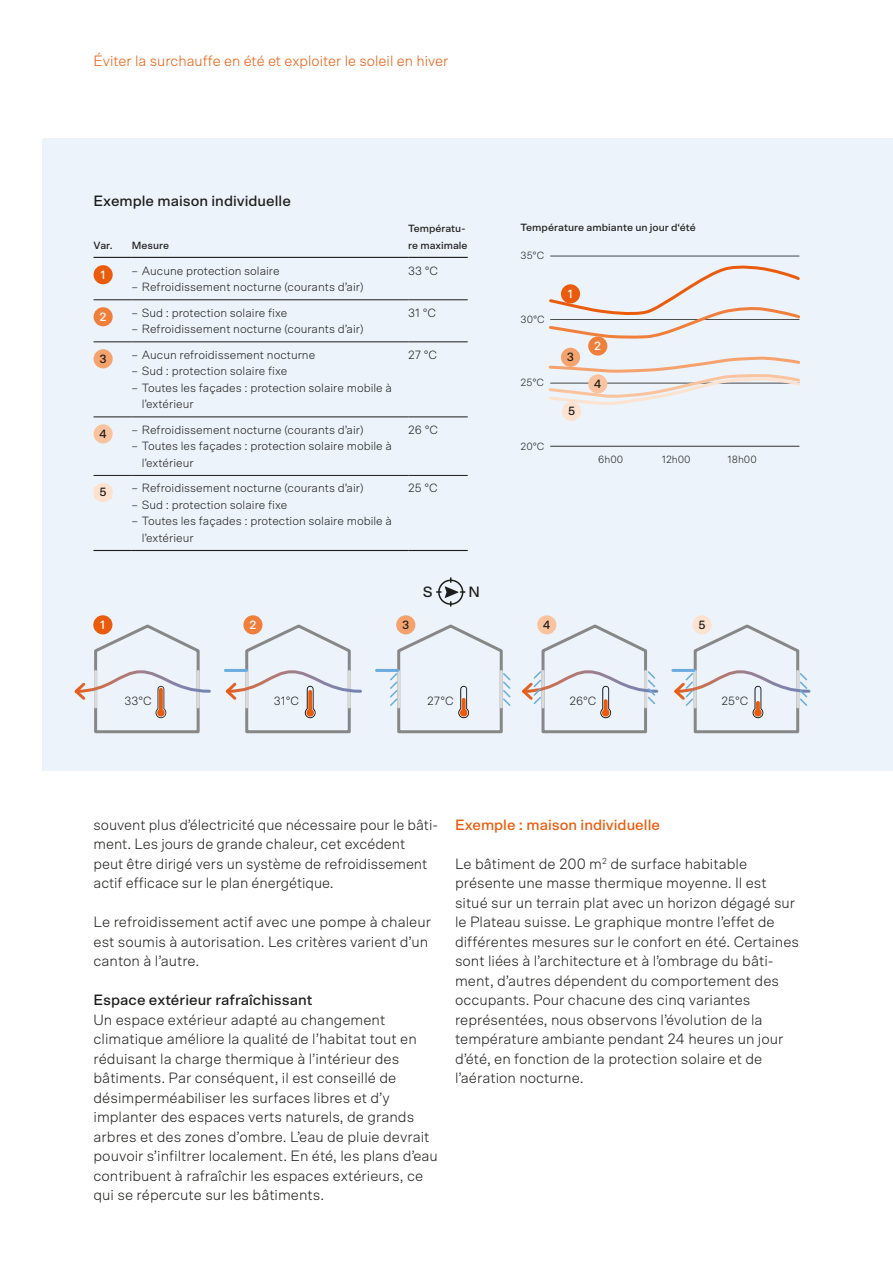
<style>
.page{position:relative;width:893px;height:1263px;background:#fff}
.page>*{position:absolute;margin:0;border:0;box-sizing:border-box;transform-origin:0 0}
.t1{font:300 15px/19.5px "Scto Grotesk A";color:#1d1d1b}
.t2{font:500 15px "Scto Grotesk A";color:#1d1d1b}
.t3{font:300 15px "Scto Grotesk A";color:#ea5b0b}
.t4{font:500 15px "Scto Grotesk A";color:#ea5b0b}
.t5{font:300 12px/16.5px "Scto Grotesk A";color:#1d1d1b}
.t6{font:500 12px "Scto Grotesk A";color:#1d1d1b}
.t7{font:500 12px "Scto Grotesk A";color:#fff}
.t8{font:500 10.5px/16.5px "Scto Grotesk A";color:#1d1d1b}
.t9{font:300 10.5px "Scto Grotesk A";color:#1d1d1b}
</style>
<div class="page">
<div style="left:43px;top:139px;width:850px;height:632px;background:#ecf3fb"></div>
<hr style="left:550px;top:446px;width:249px;height:1px;background:#1d1d1b">
<hr style="left:550px;top:256px;width:249px;height:1px;background:#1d1d1b">
<div style="left:588px;top:336px;width:19px;height:20px;background:#f07f3c;border-radius:50%"></div>
<div style="left:561px;top:348px;width:19px;height:19px;background:#f5a26c;border-radius:50%"></div>
<div style="left:562px;top:402px;width:19px;height:19px;background:#fde2cf;border-radius:50%"></div>
<svg style="left:549px;top:265px;width:252px;height:75px"></svg>
<svg style="left:548px;top:354px;width:253px;height:53px"></svg>
<hr style="left:94px;top:550px;width:38px;height:1px;background:#1d1d1b">
<hr style="left:132px;top:550px;width:276px;height:1px;background:#1d1d1b">
<hr style="left:408px;top:550px;width:60px;height:1px;background:#1d1d1b">
<hr style="left:94px;top:299px;width:38px;height:1px;background:#1d1d1b">
<hr style="left:132px;top:299px;width:276px;height:1px;background:#1d1d1b">
<hr style="left:408px;top:299px;width:60px;height:1px;background:#1d1d1b">
<hr style="left:94px;top:342px;width:38px;height:1px;background:#1d1d1b">
<hr style="left:132px;top:342px;width:276px;height:1px;background:#1d1d1b">
<hr style="left:408px;top:342px;width:60px;height:1px;background:#1d1d1b">
<hr style="left:94px;top:417px;width:38px;height:1px;background:#1d1d1b">
<hr style="left:132px;top:417px;width:276px;height:1px;background:#1d1d1b">
<hr style="left:408px;top:417px;width:60px;height:1px;background:#1d1d1b">
<hr style="left:94px;top:475px;width:38px;height:1px;background:#1d1d1b">
<hr style="left:132px;top:475px;width:276px;height:1px;background:#1d1d1b">
<hr style="left:408px;top:475px;width:60px;height:1px;background:#1d1d1b">
<hr style="left:94px;top:257px;width:38px;height:1px;background:#1d1d1b">
<hr style="left:132px;top:257px;width:276px;height:1px;background:#1d1d1b">
<hr style="left:408px;top:257px;width:60px;height:1px;background:#1d1d1b">
<div style="left:94px;top:265px;width:19px;height:19px;background:#ea5b0b;border-radius:50%"></div>
<div style="left:94px;top:307px;width:19px;height:19px;background:#f07f3c;border-radius:50%"></div>
<div style="left:94px;top:349px;width:19px;height:19px;background:#f5a26c;border-radius:50%"></div>
<div style="left:94px;top:424px;width:19px;height:19px;background:#fac39d;border-radius:50%"></div>
<div style="left:94px;top:483px;width:19px;height:19px;background:#fde2cf;border-radius:50%"></div>
<div style="left:93px;top:615px;width:19px;height:19px;background:#ea5b0b;border-radius:50%"></div>
<svg style="left:74px;top:623px;width:137px;height:111px"></svg>
<svg style="left:243px;top:615px;width:20px;height:19px"></svg>
<svg style="left:224px;top:623px;width:138px;height:111px"></svg>
<div style="left:396px;top:615px;width:19px;height:19px;background:#f5a26c;border-radius:50%"></div>
<hr style="left:376px;top:669px;width:22px;height:3px;background:#69acdf">
<svg style="left:390px;top:623px;width:121px;height:111px"></svg>
<div style="left:537px;top:615px;width:19px;height:19px;background:#fac39d;border-radius:50%"></div>
<svg style="left:522px;top:623px;width:137px;height:111px"></svg>
<div style="left:692px;top:615px;width:20px;height:19px;background:#fde2cf;border-radius:50%"></div>
<svg style="left:671px;top:623px;width:140px;height:111px"></svg>
<svg style="left:437px;top:578px;width:28px;height:28px"></svg>
<p class="t3" style="left:94px;top:52px;width:356px">Éviter la surchauffe en été et exploiter le soleil en hiver</p>
<p class="t2" style="left:94px;top:191px;width:199px">Exemple maison individuelle</p>
<p class="t8" style="left:94px;top:237px;width:21px">Var.</p>
<p class="t8" style="left:132px;top:237px;width:39px">Mesure</p>
<p class="t8" style="left:408px;top:220px;width:61px">Températu&shy;re maximale</p>
<p class="t8" style="left:521px;top:219px;width:177px">Température ambiante un jour d‘été</p>
<p class="t9" style="left:521px;top:249px;width:25px">35°C</p>
<p class="t7" style="left:101px;top:267px;width:7px">1</p>
<p class="t5" style="left:132px;top:262px;width:149px">– Aucune protection solaire</p>
<p class="t5" style="left:132px;top:279px;width:233px">– Refroidissement nocturne (courants d’air)</p>
<p class="t5" style="left:408px;top:262px;width:31px">33 °C</p>
<p class="t7" style="left:568px;top:287px;width:7px">1</p>
<p class="t7" style="left:100px;top:309px;width:8px">2</p>
<p class="t5" style="left:132px;top:304px;width:157px">– Sud : protection solaire fixe</p>
<p class="t5" style="left:132px;top:321px;width:233px">– Refroidissement nocturne (courants d’air)</p>
<p class="t5" style="left:408px;top:304px;width:29px">31 °C</p>
<p class="t9" style="left:521px;top:313px;width:26px">30°C</p>
<p class="t6" style="left:99px;top:352px;width:9px">3</p>
<p class="t5" style="left:132px;top:346px;width:185px">– Aucun refroidissement nocturne</p>
<p class="t5" style="left:132px;top:363px;width:157px">– Sud : protection solaire fixe</p>
<p class="t5" style="left:142px;top:379px;width:252px;text-indent:-10px">– Toutes les façades : protection solaire mobile à l’extérieur</p>
<p class="t5" style="left:408px;top:346px;width:30px">27 °C</p>
<p class="t9" style="left:521px;top:377px;width:25px">25°C</p>
<p class="t6" style="left:567px;top:350px;width:9px">3</p>
<p class="t6" style="left:568px;top:404px;width:9px">5</p>
<p class="t7" style="left:594px;top:339px;width:8px">2</p>
<p class="t6" style="left:594px;top:377px;width:9px">4</p>
<p class="t6" style="left:99px;top:427px;width:9px">4</p>
<p class="t5" style="left:132px;top:421px;width:233px">– Refroidissement nocturne (courants d’air)</p>
<p class="t5" style="left:142px;top:438px;width:252px;text-indent:-10px">– Toutes les façades : protection solaire mobile à l’extérieur</p>
<p class="t5" style="left:408px;top:421px;width:31px">26 °C</p>
<p class="t9" style="left:521px;top:440px;width:25px">20°C</p>
<p class="t9" style="left:598px;top:453px;width:27px">6h00</p>
<p class="t9" style="left:662px;top:453px;width:30px">12h00</p>
<p class="t9" style="left:727px;top:453px;width:31px">18h00</p>
<p class="t6" style="left:100px;top:485px;width:9px">5</p>
<p class="t5" style="left:132px;top:480px;width:233px">– Refroidissement nocturne (courants d’air)</p>
<p class="t5" style="left:132px;top:496px;width:157px">– Sud : protection solaire fixe</p>
<p class="t5" style="left:142px;top:513px;width:252px;text-indent:-10px">– Toutes les façades : protection solaire mobile à l’extérieur</p>
<p class="t5" style="left:408px;top:480px;width:31px">25 °C</p>
<p class="t2" style="left:423px;top:583px;width:11px">S</p>
<p class="t2" style="left:469px;top:583px;width:13px">N</p>
<p class="t7" style="left:100px;top:617px;width:7px">1</p>
<p class="t7" style="left:249px;top:617px;width:8px">2</p>
<p class="t6" style="left:402px;top:617px;width:9px">3</p>
<p class="t6" style="left:543px;top:617px;width:9px">4</p>
<p class="t6" style="left:699px;top:617px;width:9px">5</p>
<p class="t5" style="left:125px;top:693px;width:29px">33°C</p>
<p class="t5" style="left:274px;top:693px;width:27px">31°C</p>
<p class="t5" style="left:427px;top:693px;width:28px">27°C</p>
<p class="t5" style="left:569px;top:693px;width:29px">26°C</p>
<p class="t5" style="left:722px;top:693px;width:28px">25°C</p>
<p class="t1" style="left:94px;top:814px;width:346px">souvent plus d’électricité que nécessaire pour le bâti&shy;ment. Les jours de grande chaleur, cet excédent peut être dirigé vers un système de refroidissement actif efficace sur le plan énergétique.</p>
<p class="t1" style="left:94px;top:912px;width:339px">Le refroidissement actif avec une pompe à chaleur est soumis à autorisation. Les critères varient d’un canton à l’autre.</p>
<p class="t2" style="left:94px;top:991px;width:221px">Espace extérieur rafraîchissant</p>
<p class="t1" style="left:94px;top:1009px;width:346px">Un espace extérieur adapté au changement climatique améliore la qualité de l’habitat tout en réduisant la charge thermique à l’intérieur des bâtiments. Par conséquent, il est conseillé de désimperméabiliser les surfaces libres et d’y implanter des espaces verts naturels, de grands arbres et des zones d’ombre. L’eau de pluie devrait pouvoir s’infiltrer localement. En été, les plans d’eau contribuent à rafraîchir les espaces extérieurs, ce qui se répercute sur les bâtiments.</p>
<p class="t4" style="left:455px;top:815px;width:207px">Exemple : maison individuelle</p>
<p class="t1" style="left:455px;top:853px;width:346px">Le bâtiment de 200 m<sup>2</sup> de surface habitable présente une masse thermique moyenne. Il est situé sur un terrain plat avec un horizon dégagé sur le Plateau suisse. Le graphique montre l’effet de différentes mesures sur le confort en été. Certaines sont liées à l’architecture et à l’ombrage du bâti&shy;ment, d’autres dépendent du comportement des occupants. Pour chacune des cinq variantes représentées, nous observons l’évolution de la température ambiante pendant 24 heures un jour d’été, en fonction de la protection solaire et de l’aération nocturne.</p>
</div>
